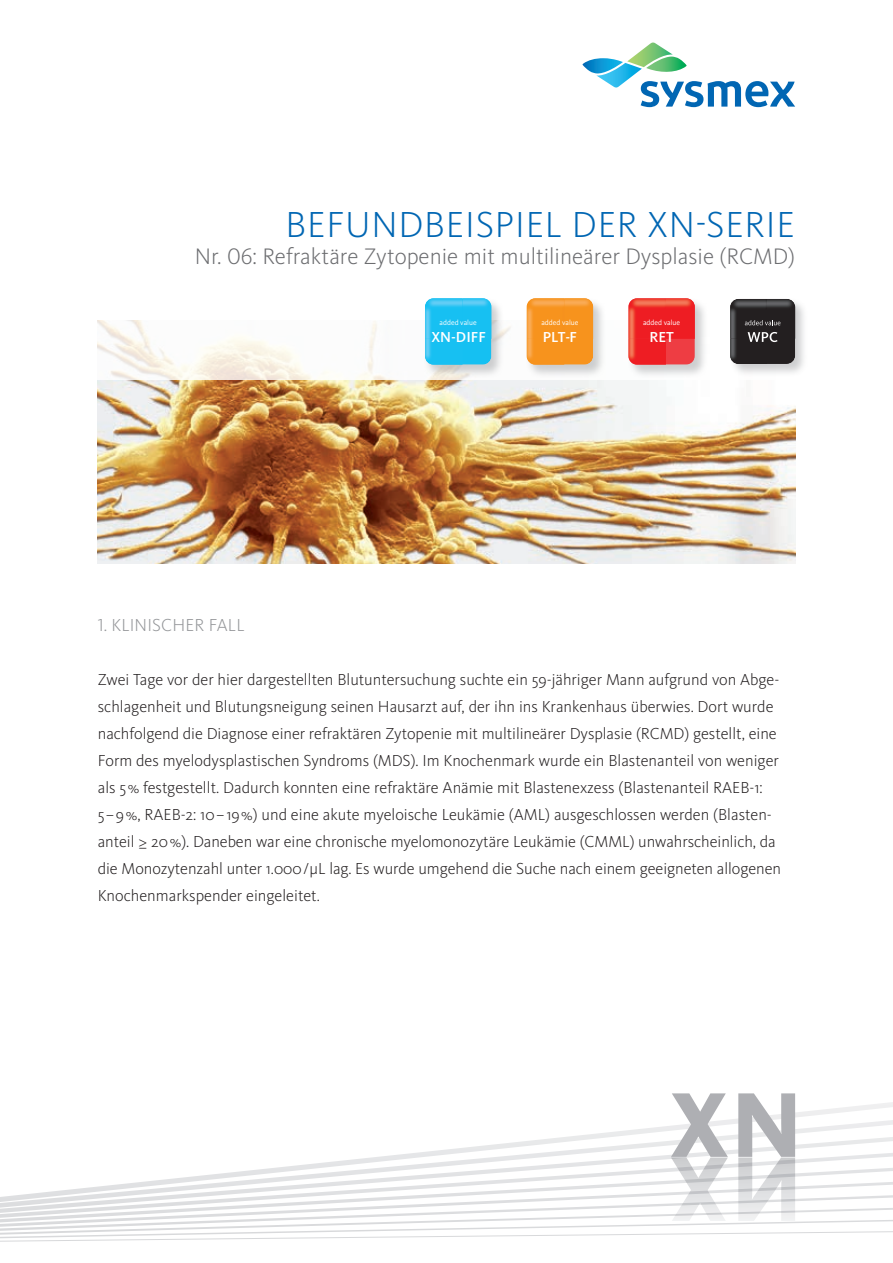
<style>
.page{position:relative;width:893px;height:1263px;background:#fff}
.page>*{position:absolute;margin:0;border:0;box-sizing:border-box;transform-origin:0 0}
._1-Headline{font:300 37.5px "Kievit Pro";letter-spacing:.02em;color:#0166b3}
._1-Headline-2{font:300 23.25px "Kievit Pro";color:#6c6d70}
._2-Subhead_Copy{font:300 18px "Kievit Pro";letter-spacing:.01em;color:#939598}
._2-Copy{font:300 16.5px/27px "Kievit Pro";color:#231f20}
.t1{font:500 15px "Kievit Pro";color:#fff}
.t2{font:7.5px "Kievit Pro";color:#fff}
</style>
<div class="page">
<svg style="left:0;top:1094px;width:893px;height:148px"></svg>
<svg style="left:671px;top:1093px;width:124px;height:128px"></svg>
<img style="left:98px;top:380px;width:697px;height:184px">
<svg style="left:583px;top:43px;width:212px;height:64px"></svg>
<svg style="left:97px;top:320px;width:414px;height:60px"></svg>
<div style="left:424px;top:297px;width:81px;height:81px;background:#939598;opacity:.45"></div>
<svg style="left:462px;top:339px;width:29px;height:26px"></svg>
<img style="left:425px;top:339px;width:37px;height:26px">
<img style="left:425px;top:298px;width:66px;height:41px">
<div style="left:525px;top:297px;width:81px;height:81px;background:#939598;opacity:.45"></div>
<svg style="left:527px;top:298px;width:66px;height:67px"></svg>
<div style="left:729px;top:298px;width:79px;height:79px;background:#939598;opacity:.45"></div>
<svg style="left:729px;top:299px;width:66px;height:65px"></svg>
<div style="left:627px;top:297px;width:81px;height:81px;background:#939598;opacity:.45"></div>
<svg style="left:628px;top:298px;width:67px;height:67px"></svg>
<p class="_1-Headline" style="left:285px;top:202px;width:511px">BEFUNDBEISPIEL DER XN-SERIE</p>
<p class="_1-Headline-2" style="left:195px;top:243px;width:602px">Nr. 06: Refraktäre Zytopenie mit multilineärer Dysplasie (RCMD)</p>
<p class="_2-Subhead_Copy" style="left:98px;top:614px;width:148px">1. KLINISCHER FALL</p>
<p class="t2" style="left:440px;top:318px;width:39px">added value</p>
<p class="t1" style="left:431px;top:328px;width:56px">XN-DIFF</p>
<p class="t2" style="left:541px;top:318px;width:39px">added value</p>
<p class="t1" style="left:543px;top:328px;width:36px">PLT-F</p>
<p class="t2" style="left:643px;top:318px;width:39px">added value</p>
<p class="t1" style="left:649px;top:328px;width:26px">RET</p>
<p class="_2-Copy" style="left:98px;top:666px;width:685px">Zwei Tage vor der hier dargestellten Blutuntersuchung suchte ein 59-jähriger Mann aufgrund von Abge&shy;schlagenheit und Blutungsneigung seinen Hausarzt auf, der ihn ins Krankenhaus überwies. Dort wurde nachfolgend die Diagnose einer refraktären Zytopenie mit multilineärer Dysplasie (RCMD) gestellt, eine Form des myelodysplastischen Syndroms (MDS). Im Knochenmark wurde ein Blastenanteil von weniger als 5% festgestellt. Dadurch konnten eine refraktäre Anämie mit Blastenexzess (Blastenanteil RAEB-1:<br>5–9%, RAEB-2: 10–19%) und eine akute myeloische Leukämie (AML) ausgeschlossen werden (Blasten&shy;anteil ≥ 20%). Daneben war eine chronische myelomonozytäre Leukämie (CMML) unwahrscheinlich, da die Monozytenzahl unter 1.000/µL lag. Es wurde umgehend die Suche nach einem geeigneten allogenen Knochenmarkspender eingeleitet.</p>
</div>
